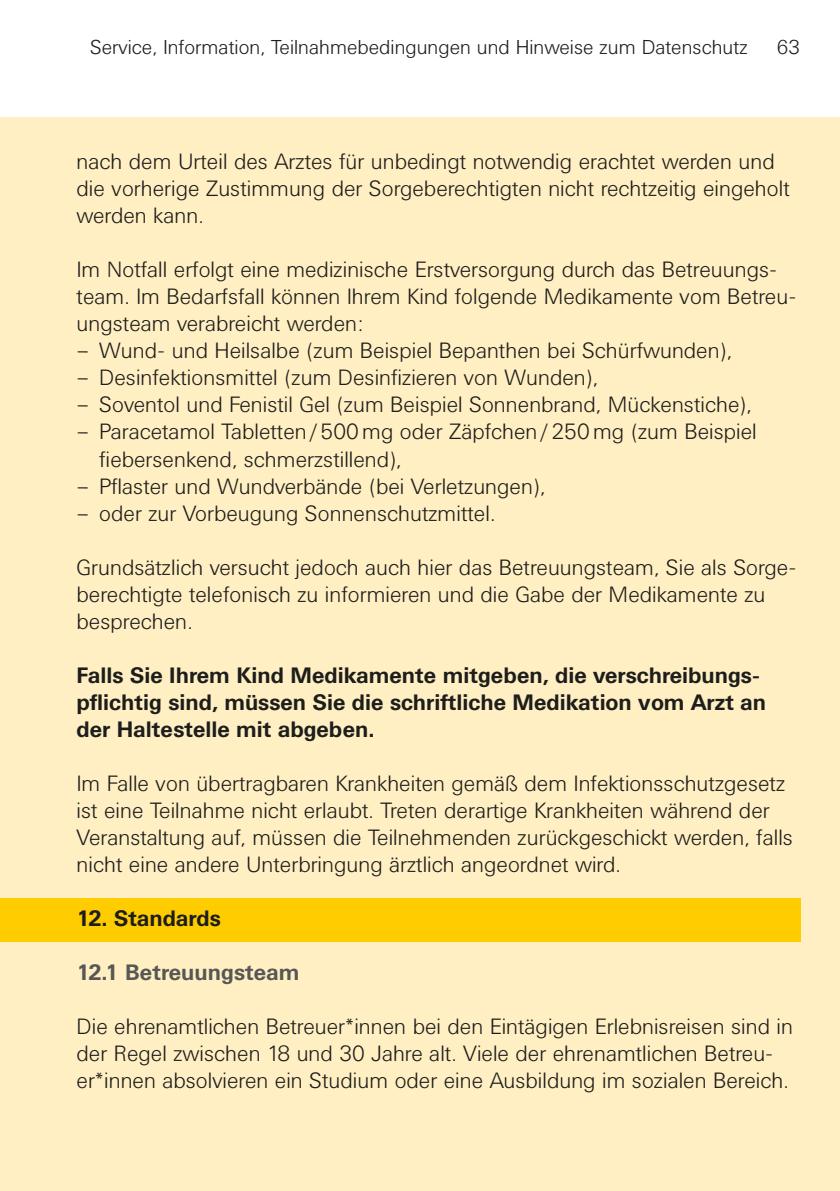
<style>
.page{position:relative;width:840px;height:1191px;background:#fff}
.page>*{position:absolute;margin:0;border:0;box-sizing:border-box;transform-origin:0 0}
.fliess11{font:300 22px/27px "Univers BQ";color:#1d1d1b}
.fliess11-2{font:700 22px/27px "Univers BQ";color:#1d1d1b}
.fliess11-3{font:700 22px "Univers BQ";color:#575756}
.t1{font:300 20px "Univers BQ";color:#1d1d1b}
</style>
<div class="page">
<div style="left:0;top:118px;width:839px;height:1073px;background:#ffefc3"></div>
<div style="left:0;top:898px;width:799px;height:43px;background:#fc0"></div>
<p class="t1" style="left:90px;top:37px;width:658px">Service, Information, Teilnahmebedingungen und Hinweise zum Datenschutz</p>
<p class="t1" style="left:776px;top:37px;width:25px">63</p>
<p class="fliess11" style="left:77px;top:149px;width:714px">nach dem Urteil des Arztes für unbedingt notwendig erachtet werden und die vorherige Zustimmung der Sorgeberechtigten nicht rechtzeitig eingeholt werden kann.</p>
<p class="fliess11" style="left:77px;top:257px;width:721px">Im Notfall erfolgt eine medizinische Erstversorgung durch das Betreuungs&shy;team. Im Bedarfsfall können Ihrem Kind folgende Medikamente vom Betreu&shy;ungsteam verabreicht werden:</p>
<p class="fliess11" style="left:77px;top:338px;width:656px">– Wund- und Heilsalbe (zum Beispiel Bepanthen bei Schürfwunden),</p>
<p class="fliess11" style="left:77px;top:365px;width:522px">– Desinfektionsmittel (zum Desinfizieren von Wunden),</p>
<p class="fliess11" style="left:77px;top:392px;width:676px">– Soventol und Fenistil Gel (zum Beispiel Sonnenbrand, Mückenstiche),</p>
<p class="fliess11" style="left:99px;top:419px;width:658px;text-indent:-23px">– Paracetamol Tabletten / 500 mg oder Zäpfchen / 250 mg (zum Beispiel fiebersenkend, schmerzstillend),</p>
<p class="fliess11" style="left:77px;top:473px;width:470px">– Pflaster und Wundverbände (bei Verletzungen),</p>
<p class="fliess11" style="left:77px;top:500px;width:420px">– oder zur Vorbeugung Sonnenschutzmittel.</p>
<p class="fliess11" style="left:77px;top:554px;width:721px">Grundsätzlich versucht jedoch auch hier das Betreuungsteam, Sie als Sorge&shy;berechtigte telefonisch zu informieren und die Gabe der Medikamente zu besprechen.</p>
<p class="fliess11-2" style="left:77px;top:662px;width:690px">Falls Sie Ihrem Kind Medikamente mitgeben, die verschreibungs&shy;pflichtig sind, müssen Sie die schriftliche Medikation vom Arzt an der Haltestelle mit abgeben.</p>
<p class="fliess11" style="left:77px;top:770px;width:717px">Im Falle von übertragbaren Krankheiten gemäß dem Infektionsschutzgesetz ist eine Teilnahme nicht erlaubt. Treten derartige Krankheiten während der Veranstaltung auf, müssen die Teilnehmenden zurückgeschickt werden, falls nicht eine andere Unterbringung ärztlich angeordnet wird.</p>
<p class="fliess11-2" style="left:77px;top:905px;width:145px">12. Standards</p>
<p class="fliess11-3" style="left:77px;top:959px;width:224px">12.1 Betreuungsteam</p>
<p class="fliess11" style="left:77px;top:1013px;width:717px">Die ehrenamtlichen Betreuer*innen bei den Eintägigen Erlebnisreisen sind in der Regel zwischen 18 und 30 Jahre alt. Viele der ehrenamtlichen Betreu&shy;er*innen absolvieren ein Studium oder eine Ausbildung im sozialen Bereich.</p>
</div>
